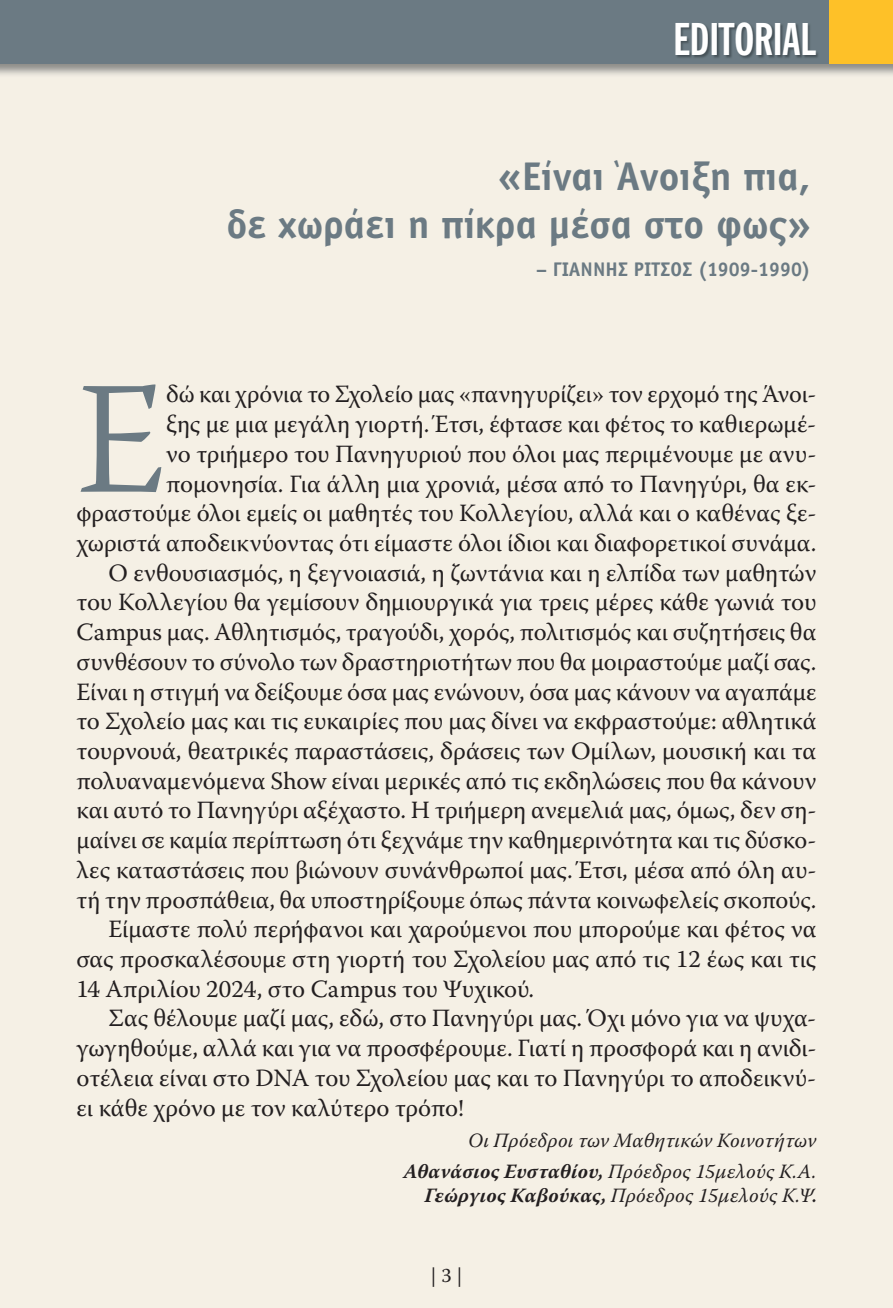
<style>
.page{position:relative;width:893px;height:1308px;background:#fff}
.page>*{position:absolute;margin:0;border:0;box-sizing:border-box;transform-origin:0 0}
.t1{font:300 159.97px "Warnock Pro";color:#6b7a83}
.t2{font:800 45px "HLIAIA Con";color:#fff}
.t3{font:700 40.05px/47.9px "CF Office";color:#6b7a83;text-align:right}
.t4{font:24.75px "Warnock Pro";letter-spacing:-.005em;color:#231f20}
.t5{font:italic 20.25px/30.6px "Warnock Pro";letter-spacing:.01em;color:#231f20;text-align:right}
.t6{font:20.25px "Warnock Pro";color:#231f20}
.t7{font:700 19.8px "CF Office";color:#6b7a83}
.s1{font-weight:700}
.s2{font-weight:700;font-style:normal;font-size:18px}
</style>
<div class="page">
<div style="left:0;top:53px;width:893px;height:1254px;background:#f5f0e5"></div>
<div style="left:0;top:0;width:893px;height:64px;background:#6b7a83"></div>
<div style="left:829px;top:0;width:64px;height:64px;background:#fec128"></div>
<img style="left:676px;top:24px;width:142px;height:34px">
<h2 class="t2" style="left:673px;top:15px;width:145px">EDITORIAL</h2>
<h3 class="t3" style="left:226px;top:153px;width:586px">«Είναι Άνοιξη πια,<br>δε χωράει η πίκρα µέσα στο φως»</h3>
<p class="t7" style="left:536px;top:258px;width:276px">– ΓΙΑΝΝΗΣ ΡΙΤΣΟΣ (1909-1990)</p>
<h1 class="t1" style="left:77px;top:343px;width:91px">E</h1>
<p class="t4" style="left:166px;top:379px;width:652px">δώ και χρόνια το Σχολείο μας «πανηγυρίζει» τον ερχομό της Άνοι-</p>
<p class="t4" style="left:166px;top:409px;width:652px">ξης με μια μεγάλη γιορτή. Έτσι, έφτασε και φέτος το καθιερωμέ-</p>
<p class="t4" style="left:166px;top:439px;width:652px">νο τριήμερο του Πανηγυριού που όλοι μας περιμένουμε με ανυ-</p>
<p class="t4" style="left:166px;top:468px;width:652px">πομονησία. Για άλλη μια χρονιά, μέσα από το Πανηγύρι, θα εκ-</p>
<p class="t4" style="left:77px;top:498px;width:741px">φραστούμε όλοι εμείς οι μαθητές του Κολλεγίου, αλλά και ο καθένας ξε-</p>
<p class="t4" style="left:77px;top:528px;width:741px">χωριστά αποδεικνύοντας ότι είμαστε όλοι ίδιοι και διαφορετικοί συνάμα.</p>
<p class="t4" style="left:108px;top:558px;width:709px">Ο ενθουσιασμός, η ξεγνοιασιά, η ζωντάνια και η ελπίδα των μαθητών</p>
<p class="t4" style="left:77px;top:587px;width:741px">του Κολλεγίου θα γεμίσουν δημιουργικά για τρεις μέρες κάθε γωνιά του</p>
<p class="t4" style="left:77px;top:617px;width:741px">Campus μας. Αθλητισμός, τραγούδι, χορός, πολιτισμός και συζητήσεις θα</p>
<p class="t4" style="left:77px;top:647px;width:741px">συνθέσουν το σύνολο των δραστηριοτήτων που θα μοιραστούμε μαζί σας.</p>
<p class="t4" style="left:77px;top:676px;width:741px">Είναι η στιγμή να δείξουμε όσα μας ενώνουν, όσα μας κάνουν να αγαπάμε</p>
<p class="t4" style="left:77px;top:706px;width:741px">το Σχολείο μας και τις ευκαιρίες που μας δίνει να εκφραστούμε: αθλητικά</p>
<p class="t4" style="left:77px;top:736px;width:741px">τουρνουά, θεατρικές παραστάσεις, δράσεις των Ομίλων, μουσική και τα</p>
<p class="t4" style="left:77px;top:765px;width:741px">πολυαναμενόμενα Show είναι μερικές από τις εκδηλώσεις που θα κάνουν</p>
<p class="t4" style="left:77px;top:795px;width:741px">και αυτό το Πανηγύρι αξέχαστο. Η τριήμερη ανεμελιά μας, όμως, δεν ση-</p>
<p class="t4" style="left:77px;top:825px;width:741px">μαίνει σε καμία περίπτωση ότι ξεχνάμε την καθημερινότητα και τις δύσκο-</p>
<p class="t4" style="left:77px;top:855px;width:741px">λες καταστάσεις που βιώνουν συνάνθρωποί μας. Έτσι, μέσα από όλη αυ-</p>
<p class="t4" style="left:77px;top:884px;width:741px">τή την προσπάθεια, θα υποστηρίξουμε όπως πάντα κοινωφελείς σκοπούς.</p>
<p class="t4" style="left:108px;top:914px;width:709px">Είμαστε πολύ περήφανοι και χαρούμενοι που μπορούμε και φέτος να</p>
<p class="t4" style="left:77px;top:944px;width:741px">σας προσκαλέσουμε στη γιορτή του Σχολείου μας από τις 12 έως και τις</p>
<p class="t4" style="left:77px;top:973px;width:459px">14 Απριλίου 2024, στο Campus του Ψυχικού.</p>
<p class="t4" style="left:108px;top:1003px;width:709px">Σας θέλουμε μαζί μας, εδώ, στο Πανηγύρι μας. Όχι μόνο για να ψυχα-</p>
<p class="t4" style="left:77px;top:1033px;width:741px">γωγηθούμε, αλλά και για να προσφέρουμε. Γιατί η προσφορά και η ανιδι-</p>
<p class="t4" style="left:77px;top:1062px;width:741px">οτέλεια είναι στο DNA του Σχολείου μας και το Πανηγύρι το αποδεικνύ-</p>
<p class="t4" style="left:77px;top:1092px;width:389px">ει κάθε χρόνο με τον καλύτερο τρόπο!</p>
<p class="t5" style="left:404px;top:1124px;width:414px">Οι Πρόεδροι των Μαθητικών Κοινοτήτων<br><span class="s1">Αθανάσιος Ευσταθίου,</span> Πρόεδρος 15μελούς Κ.Α.</p>
<p class="t5" style="left:424px;top:1179px;width:394px"><span class="s1">Γεώργιος Καβούκας,</span> Πρόεδρος 15μελούς Κ.Ψ<span class="s2">.</span></p>
<p class="t6" style="left:430px;top:1263px;width:34px">| 3 |</p>
</div>
